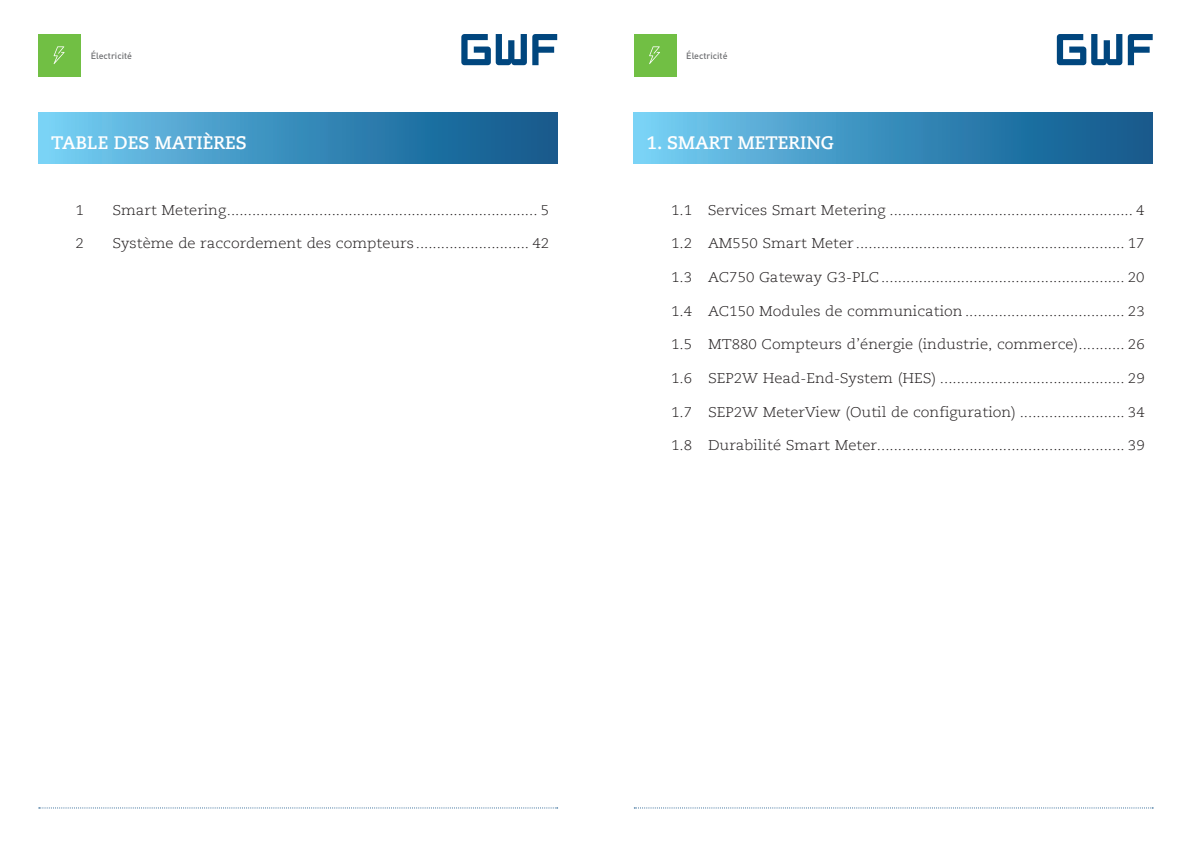
<style>
.page{position:relative;width:1191px;height:842px;background:#fff}
.page>*{position:absolute;margin:0;border:0;box-sizing:border-box;transform-origin:0 0}
.t1{font:700 18px "Caecilia Com 75";color:#fff}
.t2{font:300 14px "Caecilia Com 45";color:#231f20;scale:1.08 1}
.t3{font:500 9px "DIN Pro";color:#6c6d70}
</style>
<div class="page">
<div style="left:38px;top:34px;width:43px;height:43px;background:#71bf44"></div>
<svg style="left:54px;top:46px;width:11px;height:18px"></svg>
<svg style="left:461px;top:34px;width:96px;height:31px"></svg>
<div style="left:634px;top:34px;width:42px;height:43px;background:#71bf44"></div>
<svg style="left:649px;top:46px;width:11px;height:18px"></svg>
<svg style="left:1056px;top:34px;width:96px;height:31px"></svg>
<svg style="left:38px;top:113px;width:519px;height:51px;background:#3d8fbd"></svg>
<svg style="left:634px;top:113px;width:518px;height:51px;background:#3d8fbd"></svg>
<svg style="left:39px;top:807px;width:519px;height:1px"></svg>
<svg style="left:634px;top:807px;width:519px;height:1px"></svg>
<p class="t3" style="left:91px;top:49px;width:43px">Électricité</p>
<p class="t3" style="left:686px;top:49px;width:43px">Électricité</p>
<p class="t1" style="left:51px;top:130px;width:197px">TABLE DES MATIÈRES</p>
<p class="t2" style="left:76px;top:201px;width:9px">1</p>
<p class="t2" style="left:112px;top:201px;width:406px">Smart Metering.......................................................................... 5</p>
<p class="t2" style="left:76px;top:235px;width:9px">2</p>
<p class="t2" style="left:112px;top:235px;width:406px">Système de raccordement des compteurs........................... 42</p>
<p class="t1" style="left:646px;top:130px;width:189px">1. SMART METERING</p>
<p class="t2" style="left:671px;top:201px;width:440px">1.1 Services Smart Metering .......................................................... 4</p>
<p class="t2" style="left:671px;top:235px;width:440px">1.2 AM550 Smart Meter ................................................................ 17</p>
<p class="t2" style="left:671px;top:268px;width:440px">1.3 AC750 Gateway G3-PLC.......................................................... 20</p>
<p class="t2" style="left:671px;top:302px;width:440px">1.4 AC150 Modules de communication ...................................... 23</p>
<p class="t2" style="left:671px;top:335px;width:440px">1.5 MT880 Compteurs d’énergie (industrie, commerce)........... 26</p>
<p class="t2" style="left:671px;top:369px;width:440px">1.6 SEP2W Head-End-System (HES) ............................................ 29</p>
<p class="t2" style="left:671px;top:403px;width:440px">1.7 SEP2W MeterView (Outil de configuration) ......................... 34</p>
<p class="t2" style="left:671px;top:436px;width:440px">1.8 Durabilité Smart Meter........................................................... 39</p>
</div>
